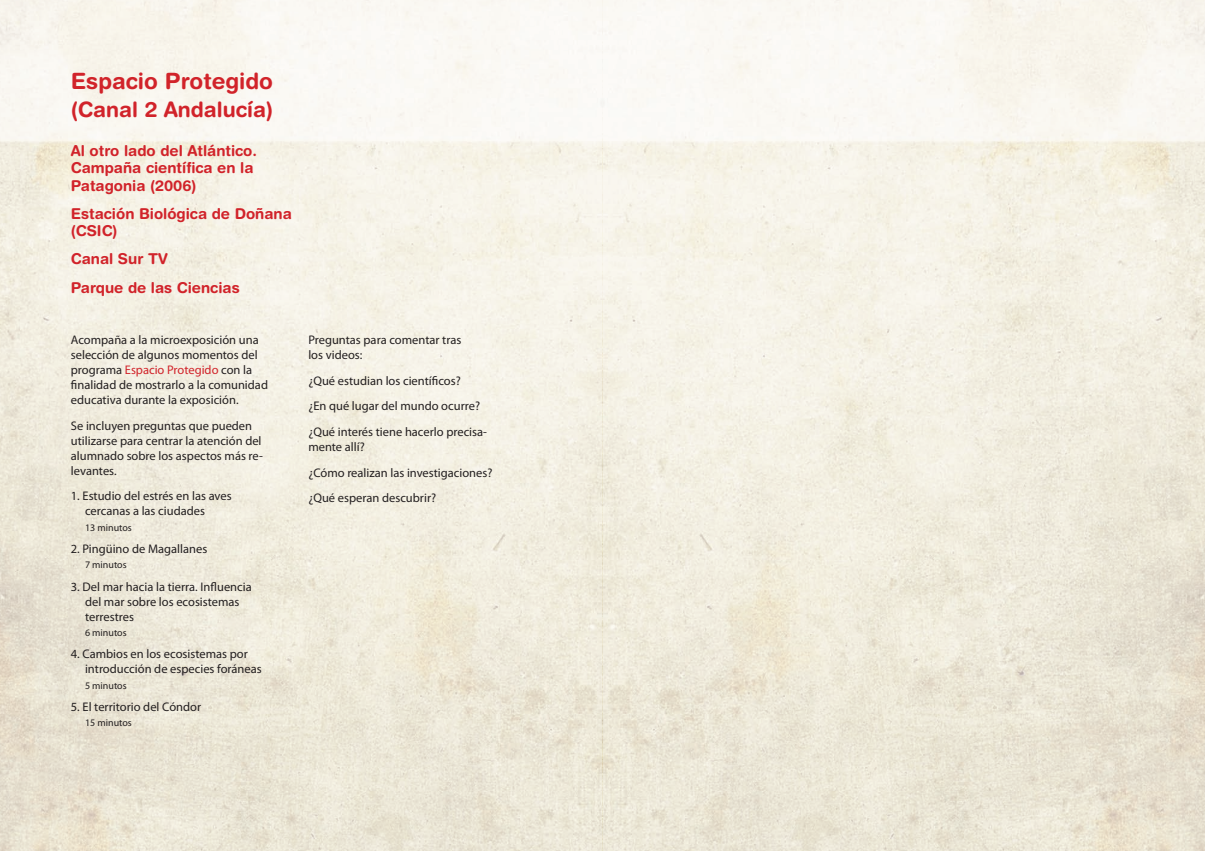
<style>
.page{position:relative;width:1205px;height:851px;background:#fff}
.page>*{position:absolute;margin:0;border:0;box-sizing:border-box;transform-origin:0 0}
.t1{font:700 22.5px "Helvetica Rounded";color:#d1232a}
.t2{font:700 21.25px "Helvetica Rounded";color:#d1232a}
.t3{font:700 15px/17.5px "Helvetica Rounded";color:#d1232a}
.t4{font:12.5px/15px "Myriad Pro";color:#231f20}
.t5{font:10px "Myriad Pro";color:#231f20}
.s1{color:#d1232a}
</style>
<div class="page">
<img style="left:0;top:0;width:1205px;height:850px">
<h1 class="t1" style="left:71px;top:67px;width:204px">Espacio Protegido</h1>
<h2 class="t2" style="left:71px;top:96px;width:204px">(Canal 2 Andalucía)</h2>
<p class="t3" style="left:71px;top:141px;width:188px">Al otro lado del Atlántico.<br>Campaña científica en la<br>Patagonia (2006)</p>
<p class="t3" style="left:71px;top:204px;width:223px">Estación Biológica de Doñana (CSIC)</p>
<p class="t3" style="left:71px;top:245px;width:170px;line-height:28.1px">Canal Sur TV<br>Parque de las Ciencias</p>
<p class="t4" style="left:71px;top:332px;width:199px">Acompaña a la microexposición una selección de algunos momentos del programa <span class="s1">Espacio Protegido</span> con la finalidad de mostrarlo a la comunidad educativa durante la exposición.</p>
<p class="t4" style="left:71px;top:417px;width:194px">Se incluyen preguntas que pueden utilizarse para centrar la atención del alumnado sobre los aspectos más re&shy;levantes.</p>
<p class="t4" style="left:85px;top:488px;width:148px;text-indent:-14px">1. Estudio del estrés en las aves cercanas a las ciudades</p>
<p class="t5" style="left:85px;top:521px;width:48px">13 minutos</p>
<p class="t4" style="left:71px;top:541px;width:138px">2. Pingüino de Magallanes</p>
<p class="t5" style="left:85px;top:559px;width:43px">7 minutos</p>
<p class="t4" style="left:85px;top:578px;width:168px;text-indent:-14px">3. Del mar hacia la tierra. Influencia del mar sobre los ecosistemas terrestres</p>
<p class="t5" style="left:85px;top:626px;width:43px">6 minutos</p>
<p class="t4" style="left:85px;top:646px;width:178px;text-indent:-14px">4. Cambios en los ecosistemas por introducción de especies foráneas</p>
<p class="t5" style="left:85px;top:679px;width:43px">5 minutos</p>
<p class="t4" style="left:71px;top:698px;width:132px">5. El territorio del Cóndor</p>
<p class="t5" style="left:85px;top:716px;width:48px">15 minutos</p>
<p class="t4" style="left:308px;top:332px;width:155px">Preguntas para comentar tras los videos:</p>
<p class="t4" style="left:308px;top:367px;width:180px;line-height:25.6px">¿Qué estudian los científicos?<br>¿En qué lugar del mundo ocurre? ¿Qué interés tiene hacerlo precisa-</p>
<p class="t4" style="left:308px;top:433px;width:186px;line-height:25.6px">mente allí?<br>¿Cómo realizan las investigaciones? ¿Qué esperan descubrir?</p>
</div>
